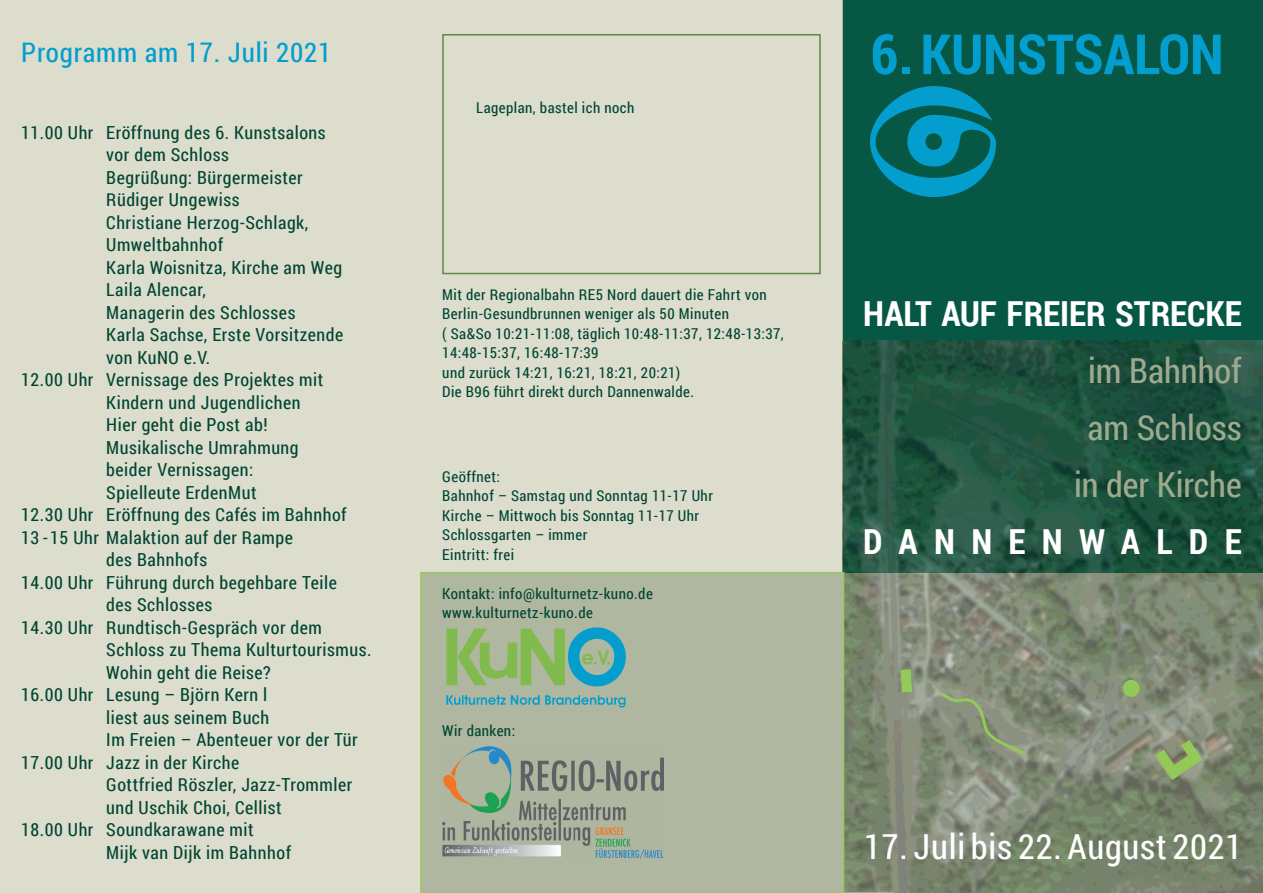
<style>
.page{position:relative;width:1263px;height:893px;background:#fff}
.page>*{position:absolute;margin:0;border:0;box-sizing:border-box;transform-origin:0 0}
.t1{font:700 55.5px "Roboto Condensed";color:#039dce}
.t2{font:34.5px/56.8px "Roboto Condensed";color:#9eaa8f;text-align:center}
.t3{font:34.5px "Roboto Condensed";letter-spacing:.025em;color:#fff}
.t4{font:700 34.5px "Roboto Condensed";color:#fff}
.t5{font:700 34.5px "Roboto Condensed";letter-spacing:.475em;color:#fff}
.t6{font:27px "Roboto Condensed";letter-spacing:.03em;color:#039dce}
.t7{font:18px "Roboto Condensed";letter-spacing:.03em;color:#004532}
.t8{font:15px/19.5px "Roboto Condensed";letter-spacing:.03em;color:#004532}
</style>
<div class="page">
<div style="left:0;top:0;width:848px;height:893px;background:#dcddcd"></div>
<div style="left:843px;top:0;width:420px;height:573px;background:#065845"></div>
<img style="left:842px;top:341px;width:52px;height:551px">
<img style="left:894px;top:573px;width:369px;height:319px">
<img style="left:843px;top:341px;width:420px;height:232px">
<div style="left:421px;top:573px;width:422px;height:320px;background:#b0b7a0"></div>
<div style="left:420px;top:572px;width:424px;height:321px;border:2px solid #93ca57"></div>
<svg style="left:938px;top:690px;width:90px;height:67px;background:#869078"></svg>
<img style="left:871px;top:87px;width:125px;height:110px">
<img style="left:446px;top:627px;width:180px;height:81px">
<div style="left:442px;top:34px;width:379px;height:240px;border:2px solid #5f8a45"></div>
<svg style="left:900px;top:669px;width:12px;height:24px"></svg>
<svg style="left:1155px;top:740px;width:47px;height:40px;background:#8ca36b"></svg>
<div style="left:1123px;top:680px;width:17px;height:17px;background:#93ca57;border-radius:50%"></div>
<img style="left:442px;top:746px;width:221px;height:113px">
<h3 class="t6" style="left:21px;top:34px;width:312px">Programm am 17. Juli 2021</h3>
<p class="t7" style="left:21px;top:120px;width:306px">11.00 Uhr Eröffnung des 6. Kunstsalons</p>
<p class="t7" style="left:106px;top:142px;width:124px">vor dem Schloss</p>
<p class="t7" style="left:106px;top:165px;width:198px">Begrüßung: Bürgermeister</p>
<p class="t7" style="left:106px;top:187px;width:135px">Rüdiger Ungewiss</p>
<p class="t7" style="left:106px;top:210px;width:204px">Christiane Herzog-Schlagk,</p>
<p class="t7" style="left:106px;top:232px;width:118px">Umweltbahnhof</p>
<p class="t7" style="left:106px;top:255px;width:237px">Karla Woisnitza, Kirche am Weg</p>
<p class="t7" style="left:106px;top:277px;width:101px">Laila Alencar,</p>
<p class="t7" style="left:106px;top:300px;width:191px">Managerin des Schlosses</p>
<p class="t7" style="left:106px;top:322px;width:239px">Karla Sachse, Erste Vorsitzende</p>
<p class="t7" style="left:106px;top:345px;width:105px">von KuNO e.V.</p>
<p class="t7" style="left:21px;top:367px;width:304px">12.00 Uhr Vernissage des Projektes mit</p>
<p class="t7" style="left:106px;top:390px;width:196px">Kindern und Jugendlichen</p>
<p class="t7" style="left:106px;top:412px;width:163px">Hier geht die Post ab!</p>
<p class="t7" style="left:106px;top:435px;width:194px">Musikalische Umrahmung</p>
<p class="t7" style="left:106px;top:457px;width:148px">beider Vernissagen:</p>
<p class="t7" style="left:106px;top:480px;width:152px">Spielleute ErdenMut</p>
<p class="t7" style="left:21px;top:502px;width:327px">12.30 Uhr Eröffnung des Cafés im Bahnhof</p>
<p class="t7" style="left:21px;top:525px;width:273px">13 - 15 Uhr Malaktion auf der Rampe</p>
<p class="t7" style="left:106px;top:547px;width:103px">des Bahnhofs</p>
<p class="t7" style="left:21px;top:570px;width:317px">14.00 Uhr Führung durch begehbare Teile</p>
<p class="t7" style="left:106px;top:592px;width:108px">des Schlosses</p>
<p class="t7" style="left:21px;top:615px;width:302px">14.30 Uhr Rundtisch-Gespräch vor dem</p>
<p class="t7" style="left:106px;top:637px;width:267px">Schloss zu Thema Kulturtourismus.</p>
<p class="t7" style="left:106px;top:660px;width:166px">Wohin geht die Reise?</p>
<p class="t7" style="left:21px;top:682px;width:248px">16.00 Uhr Lesung – Björn Kern l</p>
<p class="t7" style="left:106px;top:705px;width:165px">liest aus seinem Buch</p>
<p class="t7" style="left:106px;top:727px;width:253px">Im Freien – Abenteuer vor der Tür</p>
<p class="t7" style="left:21px;top:750px;width:219px">17.00 Uhr Jazz in der Kirche</p>
<p class="t7" style="left:106px;top:772px;width:248px">Gottfried Röszler, Jazz-Trommler</p>
<p class="t7" style="left:106px;top:795px;width:177px">und Uschik Choi, Cellist</p>
<p class="t7" style="left:21px;top:817px;width:234px">18.00 Uhr Soundkarawane mit</p>
<p class="t7" style="left:106px;top:840px;width:186px">Mijk van Dijk im Bahnhof</p>
<p class="t8" style="left:476px;top:98px;width:160px">Lageplan, bastel ich noch</p>
<p class="t8" style="left:442px;top:284px;width:343px">Mit der Regionalbahn RE5 Nord dauert die Fahrt von Berlin-Gesundbrunnen weniger als 50 Minuten<br>( Sa&amp;So 10:21-11:08, täglich 10:48-11:37, 12:48-13:37, 14:48-15:37, 16:48-17:39<br>und zurück 14:21, 16:21, 18:21, 20:21)<br>Die B96 führt direkt durch Dannenwalde.</p>
<p class="t8" style="left:442px;top:466px;width:272px">Geöffnet:<br>Bahnhof – Samstag und Sonntag 11-17 Uhr<br>Kirche – Mittwoch bis Sonntag 11-17 Uhr<br>Schlossgarten – immer<br>Eintritt: frei</p>
<p class="t8" style="left:442px;top:583px;width:212px">Kontakt: info@kulturnetz-kuno.de www.kulturnetz-kuno.de</p>
<p class="t8" style="left:442px;top:720px;width:74px">Wir danken:</p>
<h1 class="t1" style="left:871px;top:15px;width:354px">6. KUNSTSALON</h1>
<h2 class="t4" style="left:863px;top:290px;width:380px">HALT AUF FREIER STRECKE</h2>
<h2 class="t2" style="left:1074px;top:341px;width:169px">im Bahnhof am Schloss in der Kirche</h2>
<h2 class="t5" style="left:863px;top:517px;width:380px">DANNENWALDE</h2>
<h2 class="t3" style="left:864px;top:823px;width:380px">17. Juli bis 22. August 2021</h2>
</div>
